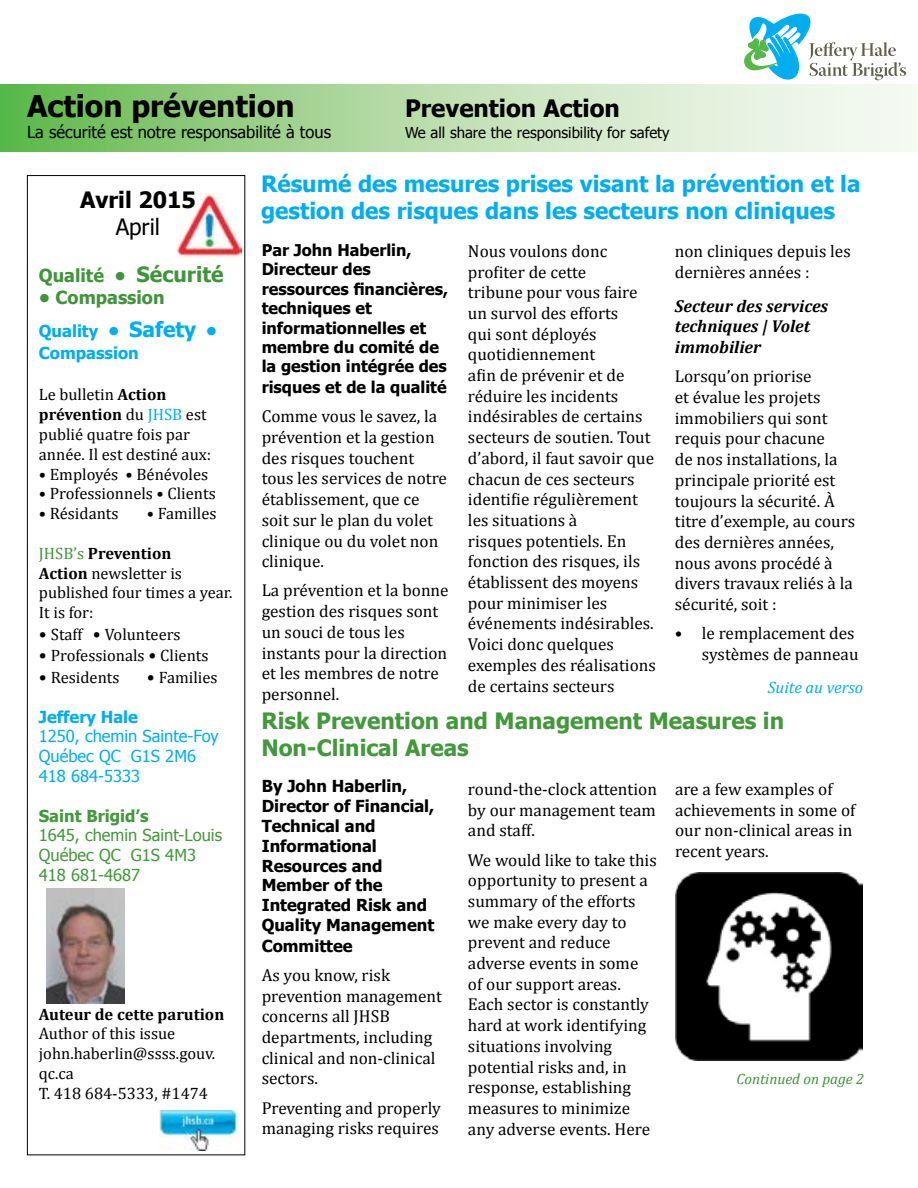
<style>
.page{position:relative;width:918px;height:1188px;background:#fff}
.page>*{position:absolute;margin:0;border:0;box-sizing:border-box;transform-origin:0 0}
.t1{font:700 30px "Tahoma";color:#000}
.t2{font:700 24px "Tahoma";color:#000}
.t3{font:700 22.5px/27px "Tahoma";color:#00aeef}
.t4{font:700 22.5px/27px "Tahoma";color:#42993b}
.t5{font:700 22.5px "Tahoma";color:#000}
.t6{font:22.5px "Tahoma";color:#000}
.t7{font:700 18px "Tahoma";color:#409539}
.t8{font:17.25px/20.7px "Cambria";color:#000}
.t9{font:italic 700 17.25px/20.7px "Cambria";color:#000}
.t10{font:16.5px/19.8px "Cambria";color:#000}
.t11{font:700 16.5px/20px "Tahoma";color:#000}
.t12{font:16.5px/19.8px "Tahoma";color:#42993b}
.t13{font:16.5px/19.8px "Tahoma";color:#00aeef}
.t14{font:16.5px "Tahoma";color:#000}
.t15{font:700 16.5px/21.6px "Tahoma";color:#00aeef}
.t16{font:700 16.5px "Cambria";color:#000}
.t17{font:700 16.5px "Tahoma";color:#42993b}
.t18{font:italic 16.5px "Cambria";color:#00aeef}
.t19{font:700 16.2px/19.6px "Tahoma";color:#000}
.t20{font:15px "Tahoma";color:#000}
.t21{font:italic 15px "Cambria";color:#409539}
.s1{font-size:21px}
.s2{font-size:18px}
.s3{font-weight:700}
.s4{color:#00aeef}
.s5{color:#409539}
</style>
<div class="page">
<img style="left:176px;top:194px;width:66px;height:65px">
<svg style="left:744px;top:13px;width:162px;height:68px"></svg>
<svg style="left:0;top:85px;width:918px;height:66px;background:#b7ddab"></svg>
<div style="left:27px;top:175px;width:218px;height:980px;border:1px solid #000"></div>
<img style="left:159px;top:1110px;width:78px;height:41px">
<img style="left:47px;top:889px;width:77px;height:115px">
<img style="left:675px;top:873px;width:188px;height:187px">
<h1 class="t1" style="left:27px;top:85px;width:269px">Action prévention</h1>
<h2 class="t2" style="left:405px;top:91px;width:216px">Prevention Action</h2>
<p class="t14" style="left:27px;top:121px;width:306px">La sécurité est notre responsabilité à tous</p>
<p class="t20" style="left:405px;top:123px;width:266px">We all share the responsibility for safety</p>
<h3 class="t5" style="left:80px;top:184px;width:117px">Avril 2015</h3>
<h3 class="t6" style="left:116px;top:212px;width:46px">April</h3>
<p class="t7" style="left:39px;top:263px;width:186px">Qualité • <span class="s1">Sécurité</span></p>
<p class="t7" style="left:39px;top:285px;width:127px">• Compassion</p>
<p class="t15" style="left:39px;top:320px;width:180px">Quality <span class="s2">•</span> <span class="s1">Safety</span> <span class="s2">•<br></span>Compassion</p>
<p class="t10" style="left:39px;top:385px;width:174px">Le bulletin <span class="s3">Action prévention</span> du <span class="s4">JHSB</span> est publié quatre fois par année. Il est destiné aux:</p>
<p class="t10" style="left:39px;top:464px;width:171px">• Employés • Bénévoles</p>
<p class="t10" style="left:39px;top:484px;width:178px">• Professionnels • Clients</p>
<p class="t10" style="left:39px;top:504px;width:81px">• Résidants</p>
<p class="t10" style="left:147px;top:504px;width:71px">• Familles</p>
<p class="t10" style="left:39px;top:543px;width:195px"><span class="s5">JHSB’s</span> <span class="s3">Prevention<br>Action</span> newsletter is published four times a year.<br>It is for:</p>
<p class="t10" style="left:39px;top:624px;width:143px"><span class="s2">•</span> Staff <span class="s2">•</span> Volunteers</p>
<p class="t10" style="left:39px;top:646px;width:171px"><span class="s2">•</span> Professionals <span class="s2">•</span> Clients</p>
<p class="t10" style="left:39px;top:667px;width:82px"><span class="s2">•</span> Residents</p>
<p class="t10" style="left:147px;top:667px;width:72px"><span class="s2">•</span> Families</p>
<p class="t15" style="left:39px;top:705px;width:101px">Jeffery Hale</p>
<p class="t13" style="left:39px;top:726px;width:181px">1250, chemin Sainte-Foy<br>Québec QC G1S 2M6<br>418 684-5333</p>
<p class="t17" style="left:39px;top:804px;width:111px">Saint Brigid’s</p>
<p class="t12" style="left:39px;top:825px;width:185px">1645, chemin Saint-Louis<br>Québec QC G1S 4M3<br>418 681-4687</p>
<p class="t16" style="left:39px;top:1002px;width:187px">Auteur de cette parution</p>
<p class="t10" style="left:39px;top:1024px;width:178px">Author of this issue john.haberlin@ssss.gouv. qc.ca<br>T. 418 684-5333, #1474</p>
<h3 class="t3" style="left:261px;top:169px;width:601px">Résumé des mesures prises visant la prévention et la gestion des risques dans les secteurs non cliniques</h3>
<p class="t19" style="left:262px;top:239px;width:188px">Par John Haberlin,<br>Directeur des ressources financières, techniques et informationnelles et membre du comité de la gestion intégrée des risques et de la qualité</p>
<p class="t8" style="left:262px;top:406px;width:187px">Comme vous le savez, la prévention et la gestion des risques touchent tous les services de notre établissement, que ce soit sur le plan du volet clinique ou du volet non clinique.</p>
<p class="t8" style="left:262px;top:580px;width:189px">La prévention et la bonne gestion des risques sont un souci de tous les instants pour la direction et les membres de notre personnel.</p>
<p class="t8" style="left:675px;top:241px;width:177px">non cliniques depuis les dernières années :</p>
<p class="t9" style="left:675px;top:295px;width:155px">Secteur des services techniques | Volet immobilier</p>
<p class="t8" style="left:675px;top:366px;width:182px">Lorsqu’on priorise<br>et évalue les projets immobiliers qui sont requis pour chacune<br>de nos installations, la principale priorité est toujours la sécurité. À titre d’exemple, au cours des dernières années, nous avons procédé à divers travaux reliés à la sécurité, soit :</p>
<p class="t8" style="left:675px;top:623px;width:185px;text-align:right">• le remplacement des systèmes de panneau</p>
<p class="t8" style="left:468px;top:241px;width:189px">Nous voulons donc profiter de cette<br>tribune pour vous faire un survol des efforts<br>qui sont déployés quotidiennement<br>afin de prévenir et de réduire les incidents indésirables de certains secteurs de soutien. Tout d’abord, il faut savoir que chacun de ces secteurs identifie régulièrement les situations à<br>risques potentiels. En fonction des risques, ils établissent des moyens pour minimiser les événements indésirables.<br>Voici donc quelques exemples des réalisations de certains secteurs</p>
<p class="t18" style="left:768px;top:676px;width:97px">Suite au verso</p>
<h3 class="t4" style="left:261px;top:706px;width:524px">Risk Prevention and Management Measures in<br>Non-Clinical Areas</h3>
<p class="t11" style="left:262px;top:775px;width:174px">By John Haberlin,<br>Director of Financial,<br>Technical and<br>Informational<br>Resources and<br>Member of the<br>Integrated Risk and<br>Quality Management<br>Committee</p>
<p class="t8" style="left:262px;top:965px;width:182px">As you know, risk prevention management concerns all JHSB departments, including clinical and non-clinical sectors.</p>
<p class="t8" style="left:262px;top:1097px;width:181px">Preventing and properly managing risks requires</p>
<p class="t8" style="left:468px;top:779px;width:190px;text-align:justify">round-the-clock attention by our management team and staff.</p>
<p class="t8" style="left:468px;top:849px;width:190px">We would like to take this opportunity to present a summary of the efforts we make every day to prevent and reduce adverse events in some of our support areas.<br>Each sector is constantly hard at work identifying situations involving potential risks and, in response, establishing measures to minimize any adverse events. Here</p>
<p class="t8" style="left:675px;top:779px;width:182px">are a few examples of achievements in some of our non-clinical areas in recent years.</p>
<p class="t21" style="left:737px;top:1068px;width:129px">Continued on page 2</p>
</div>
